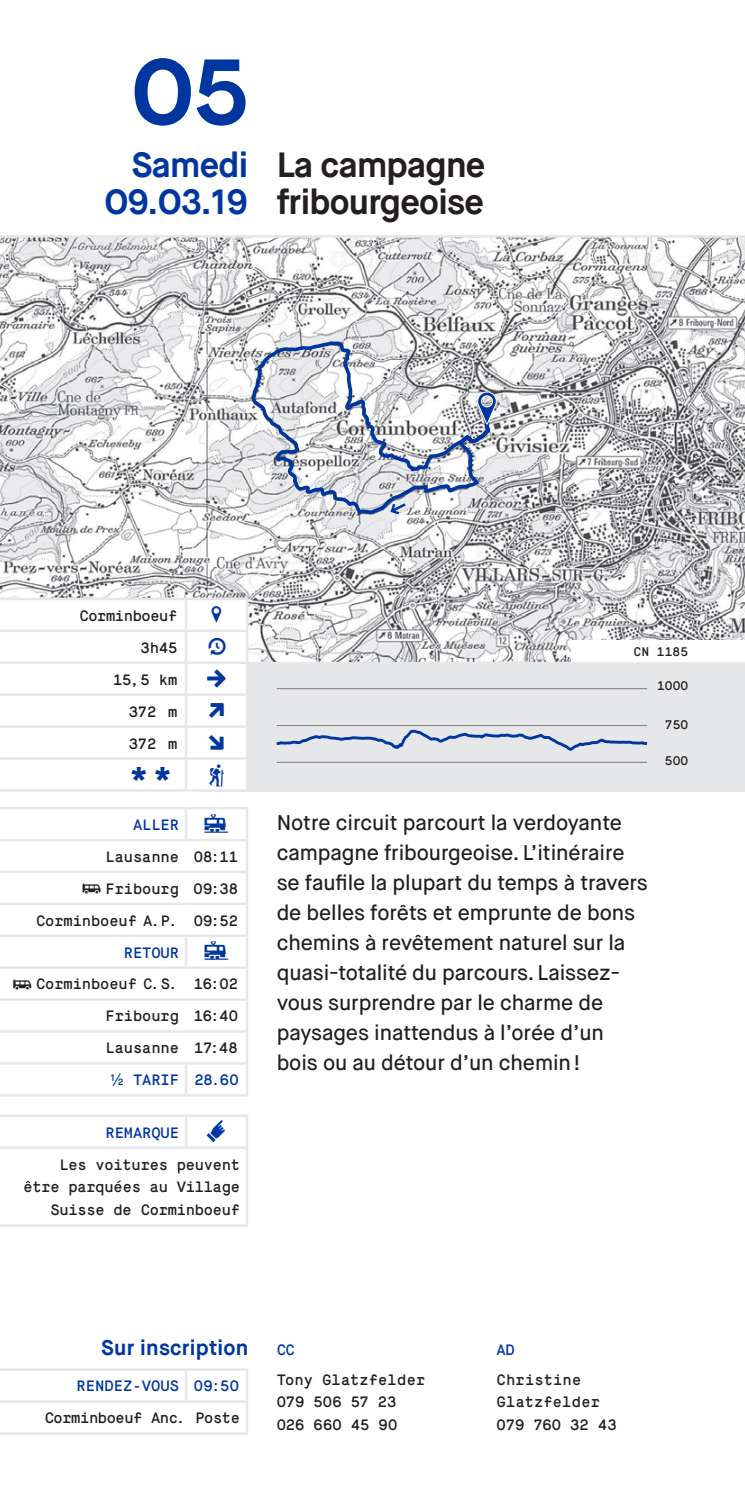
<style>
.page{position:relative;width:745px;height:1489px;background:#fff}
.page>*{position:absolute;margin:0;border:0;box-sizing:border-box;transform-origin:0 0}
.t1{font:700 92.5px "Maison Neue";color:#0036a0}
.t2{font:700 35px "Maison Neue";letter-spacing:-.02em;color:#231f20}
.t3{font:700 35px "Maison Neue";letter-spacing:-.02em;color:#0036a0}
.t4{font:30px "Tepu";color:#0036a0}
.t5{font:500 21.25px/30px "Maison Neue";letter-spacing:-.005em;color:#231f20}
.t6{font:700 21.25px "Maison Neue";letter-spacing:.01em;color:#0036a0}
.t7{font:15px/22.5px "Maison Mono";letter-spacing:-.01em;color:#231f20;text-align:right}
.t8{font:15px "Maison Mono";letter-spacing:-.01em;color:#0036a0}
.t9{font:15px "Maison Mono";letter-spacing:-.03em;color:#231f20}
.t10{font:15px "Maison Mono";letter-spacing:.01em;color:#231f20}
.t11{font:12.5px "Maison Mono";color:#231f20}
.s1{font-family:"Tepu";font-size:22.5px}
.s2{font-family:"Maison Neue";font-weight:500}
</style>
<div class="page">
<img style="left:0;top:237px;width:744px;height:424px">
<div style="left:199px;top:661px;width:545px;height:130px;background:#e6e7e9"></div>
<hr style="left:276px;top:761px;width:370px;height:1px;background:#231f20">
<hr style="left:276px;top:725px;width:370px;height:1px;background:#231f20">
<hr style="left:276px;top:688px;width:370px;height:1px;background:#231f20">
<svg style="left:276px;top:729px;width:370px;height:22px"></svg>
<svg style="left:250px;top:306px;width:242px;height:214px"></svg>
<svg style="left:251px;top:341px;width:245px;height:173px"></svg>
<hr style="left:0;top:597px;width:186px;height:3px;background:#e6e7e9">
<hr style="left:0;top:789px;width:186px;height:2px;background:#e6e7e9">
<hr style="left:186px;top:597px;width:62px;height:3px;background:#e6e7e9">
<hr style="left:246px;top:600px;width:2px;height:29px;background:#e6e7e9">
<hr style="left:246px;top:632px;width:2px;height:29px;background:#e6e7e9">
<hr style="left:186px;top:629px;width:62px;height:3px;background:#e6e7e9">
<hr style="left:186px;top:789px;width:62px;height:2px;background:#e6e7e9">
<hr style="left:0;top:1368px;width:186px;height:2px;background:#e6e7e9">
<hr style="left:185px;top:1370px;width:2px;height:30px;background:#e6e7e9">
<hr style="left:186px;top:1368px;width:62px;height:2px;background:#e6e7e9">
<hr style="left:246px;top:1370px;width:2px;height:30px;background:#e6e7e9">
<hr style="left:0;top:1400px;width:186px;height:2px;background:#e6e7e9">
<hr style="left:0;top:1431px;width:186px;height:3px;background:#e6e7e9">
<hr style="left:186px;top:1431px;width:62px;height:3px;background:#e6e7e9">
<hr style="left:186px;top:1400px;width:62px;height:2px;background:#e6e7e9">
<hr style="left:246px;top:1402px;width:2px;height:29px;background:#e6e7e9">
<hr style="left:0;top:806px;width:186px;height:3px;background:#e6e7e9">
<hr style="left:185px;top:809px;width:2px;height:29px;background:#e6e7e9">
<hr style="left:186px;top:806px;width:62px;height:3px;background:#e6e7e9">
<hr style="left:246px;top:809px;width:2px;height:29px;background:#e6e7e9">
<hr style="left:0;top:838px;width:186px;height:3px;background:#e6e7e9">
<hr style="left:186px;top:838px;width:62px;height:3px;background:#e6e7e9">
<hr style="left:246px;top:841px;width:2px;height:29px;background:#e6e7e9">
<hr style="left:0;top:870px;width:186px;height:3px;background:#e6e7e9">
<hr style="left:186px;top:870px;width:62px;height:3px;background:#e6e7e9">
<hr style="left:246px;top:873px;width:2px;height:29px;background:#e6e7e9">
<hr style="left:0;top:902px;width:186px;height:3px;background:#e6e7e9">
<hr style="left:186px;top:902px;width:62px;height:3px;background:#e6e7e9">
<hr style="left:246px;top:905px;width:2px;height:29px;background:#e6e7e9">
<hr style="left:0;top:934px;width:186px;height:3px;background:#e6e7e9">
<hr style="left:185px;top:937px;width:2px;height:29px;background:#e6e7e9">
<hr style="left:186px;top:934px;width:62px;height:3px;background:#e6e7e9">
<hr style="left:246px;top:937px;width:2px;height:29px;background:#e6e7e9">
<hr style="left:0;top:966px;width:186px;height:2px;background:#e6e7e9">
<hr style="left:0;top:998px;width:186px;height:2px;background:#e6e7e9">
<hr style="left:186px;top:966px;width:62px;height:2px;background:#e6e7e9">
<hr style="left:246px;top:968px;width:2px;height:30px;background:#e6e7e9">
<hr style="left:246px;top:1000px;width:2px;height:30px;background:#e6e7e9">
<hr style="left:186px;top:998px;width:62px;height:2px;background:#e6e7e9">
<hr style="left:0;top:1030px;width:186px;height:2px;background:#e6e7e9">
<hr style="left:186px;top:1030px;width:62px;height:2px;background:#e6e7e9">
<hr style="left:246px;top:1032px;width:2px;height:30px;background:#e6e7e9">
<hr style="left:0;top:1062px;width:186px;height:2px;background:#e6e7e9">
<hr style="left:0;top:1093px;width:186px;height:3px;background:#e6e7e9">
<hr style="left:185px;top:1064px;width:2px;height:29px;background:#e6e7e9">
<hr style="left:186px;top:1062px;width:62px;height:2px;background:#e6e7e9">
<hr style="left:246px;top:1064px;width:2px;height:29px;background:#e6e7e9">
<hr style="left:186px;top:1093px;width:62px;height:3px;background:#e6e7e9">
<hr style="left:0;top:1114px;width:186px;height:2px;background:#e6e7e9">
<hr style="left:185px;top:1116px;width:2px;height:30px;background:#e6e7e9">
<hr style="left:186px;top:1114px;width:62px;height:2px;background:#e6e7e9">
<hr style="left:246px;top:1116px;width:2px;height:30px;background:#e6e7e9">
<hr style="left:0;top:1146px;width:186px;height:2px;background:#e6e7e9">
<hr style="left:0;top:1224px;width:186px;height:2px;background:#e6e7e9">
<hr style="left:186px;top:1224px;width:62px;height:2px;background:#e6e7e9">
<hr style="left:186px;top:1146px;width:62px;height:2px;background:#e6e7e9">
<hr style="left:246px;top:1148px;width:2px;height:76px;background:#e6e7e9">
<hr style="left:0;top:235px;width:744px;height:2px;background:#e6e7e9">
<div style="left:570px;top:640px;width:174px;height:21px;background:#fff"></div>
<svg style="left:744px;top:735px;width:1px;height:22px"></svg>
<svg style="left:0;top:600px;width:246px;height:189px"></svg>
<p class="t1" style="left:131px;top:33px;width:119px">O5</p>
<p class="t3" style="left:131px;top:142px;width:118px">Samedi</p>
<p class="t3" style="left:104px;top:180px;width:145px">O9.O3.19</p>
<p class="t2" style="left:276px;top:142px;width:210px">La campagne</p>
<p class="t2" style="left:276px;top:180px;width:209px">fribourgeoise</p>
<p class="t9" style="left:79px;top:607px;width:99px">Corminboeuf</p>
<p class="t7" style="left:140px;top:636px;width:38px">3h45</p>
<p class="t7" style="left:113px;top:668px;width:66px">15,5 km</p>
<p class="t7" style="left:129px;top:700px;width:50px">372 m</p>
<p class="t7" style="left:129px;top:732px;width:50px">372 m</p>
<p class="t4" style="left:124px;top:758px;width:55px">**</p>
<p class="t4" style="left:201px;top:599px;width:31px">Y</p>
<p class="t4" style="left:201px;top:631px;width:31px">Ц</p>
<p class="t4" style="left:201px;top:663px;width:31px">→</p>
<p class="t4" style="left:201px;top:760px;width:31px">Ă</p>
<p class="t8" style="left:133px;top:815px;width:47px">ALLER</p>
<p class="t4" style="left:201px;top:808px;width:31px">ě</p>
<p class="t7" style="left:105px;top:845px;width:75px">Lausanne</p>
<p class="t7" style="left:194px;top:845px;width:46px">O8:11</p>
<p class="t7" style="left:81px;top:877px;width:100px"><span class="s1">d</span> Fribourg</p>
<p class="t7" style="left:193px;top:877px;width:46px">O9:38</p>
<p class="t7" style="left:36px;top:909px;width:144px">Corminboeuf A.P.</p>
<p class="t7" style="left:194px;top:909px;width:46px">O9:52</p>
<p class="t8" style="left:124px;top:943px;width:57px">RETOUR</p>
<p class="t4" style="left:201px;top:935px;width:31px">ě</p>
<p class="t7" style="left:11px;top:973px;width:169px"><span class="s1">d</span> Corminboeuf C.S.</p>
<p class="t7" style="left:194px;top:973px;width:46px">16:O2</p>
<p class="t7" style="left:105px;top:1005px;width:75px">Fribourg</p>
<p class="t7" style="left:194px;top:1005px;width:46px">16:4O</p>
<p class="t7" style="left:105px;top:1037px;width:75px">Lausanne</p>
<p class="t7" style="left:194px;top:1037px;width:45px">17:48</p>
<p class="t8" style="left:111px;top:1071px;width:70px"><span class="s2">½</span> TARIF</p>
<p class="t8" style="left:194px;top:1071px;width:46px">28.6O</p>
<p class="t8" style="left:105px;top:1123px;width:75px">REMARQUE</p>
<p class="t4" style="left:201px;top:1115px;width:31px">ж</p>
<p class="t7" style="left:24px;top:1153px;width:218px">Les voitures peuvent être parquées au Village<br>Suisse de Corminboeuf</p>
<p class="t11" style="left:633px;top:644px;width:56px">CN 1185</p>
<p class="t11" style="left:656px;top:678px;width:32px">1OOO</p>
<p class="t11" style="left:664px;top:717px;width:25px">75O</p>
<p class="t11" style="left:664px;top:753px;width:25px">5OO</p>
<p class="t5" style="left:276px;top:807px;width:372px">Notre circuit parcourt la verdoyante campagne fribourgeoise. L’itinéraire se faufile la plupart du temps à travers de belles forêts et emprunte de bons chemins à revêtement naturel sur la quasi-totalité du parcours. Laissez&shy;vous surprendre par le charme de paysages inattendus à l’orée d’un bois ou au détour d’un chemin!</p>
<p class="t6" style="left:101px;top:1333px;width:148px">Sur inscription</p>
<p class="t8" style="left:276px;top:1340px;width:20px">CC</p>
<p class="t8" style="left:496px;top:1340px;width:20px">AD</p>
<p class="t8" style="left:77px;top:1377px;width:104px">RENDEZ-VOUS</p>
<p class="t8" style="left:194px;top:1377px;width:47px">O9:5O</p>
<p class="t9" style="left:45px;top:1409px;width:197px">Corminboeuf Anc. Poste</p>
<p class="t7" style="left:276px;top:1368px;width:150px">Tony Glatzfelder</p>
<p class="t7" style="left:276px;top:1391px;width:121px">O79 5O6 57 23</p>
<p class="t10" style="left:276px;top:1415px;width:122px">O26 66O 45 9O</p>
<p class="t7" style="left:496px;top:1368px;width:86px">Christine</p>
<p class="t7" style="left:496px;top:1391px;width:105px">Glatzfelder</p>
<p class="t7" style="left:496px;top:1413px;width:121px">O79 76O 32 43</p>
</div>
